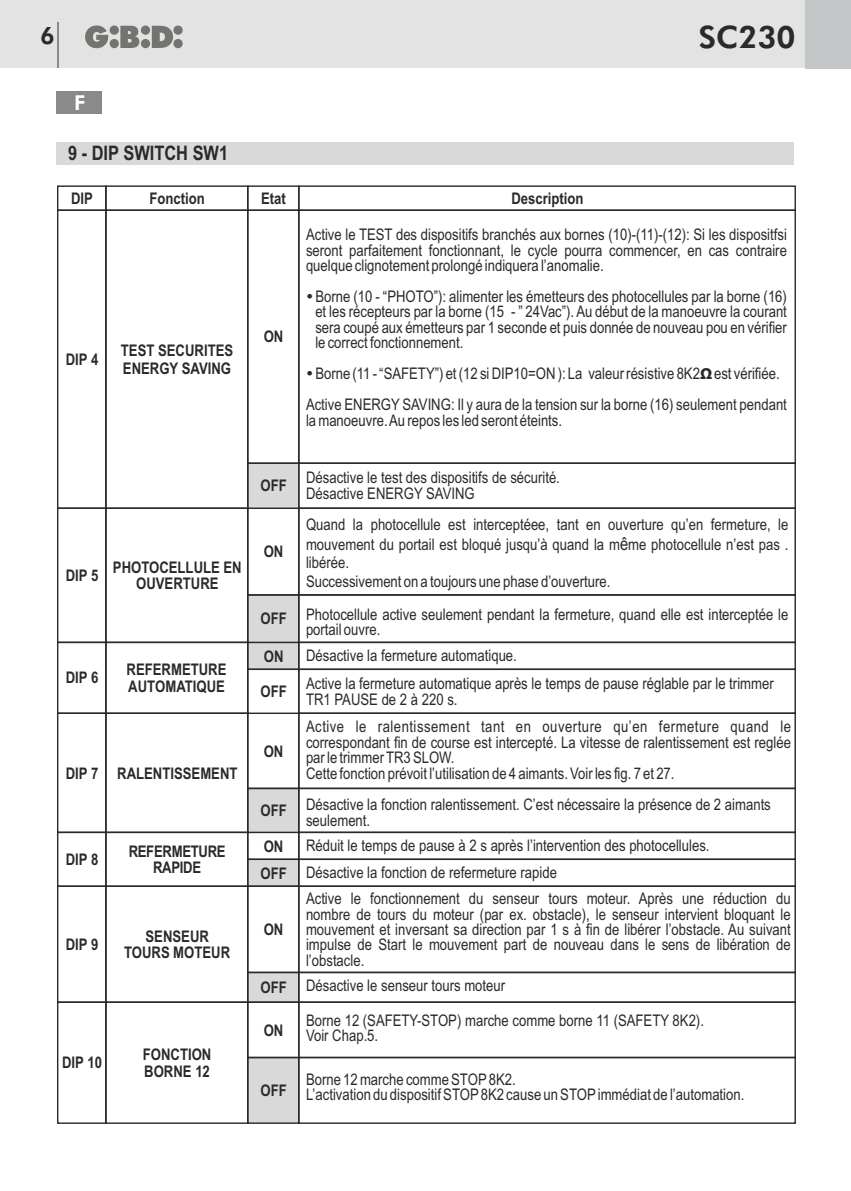
<style>
.page{position:relative;width:851px;height:1191px;background:#fff}
.page>*{position:absolute;margin:0;border:0;box-sizing:border-box;transform-origin:0 0}
.t1{font:800 31px "Futura BT";color:#2b2929}
.t2{font:800 24px "Futura BT";color:#2b2929}
.t3{font:800 20.6px "Futura BT";color:#fff}
.t4{font:700 20px "Arial Narrow";color:#2b2929}
.t5{font:16px/15.4px "Arial Narrow";color:#2b2929}
.t6{font:700 16px/16.4px "Arial Narrow";color:#2b2929}
.t7{font:700 16px/16.4px "Arial Narrow";letter-spacing:-.02em;color:#2b2929;text-align:center}
.s1{font-family:"Myriad Pro";font-weight:900}
.s2{font-size:18px}
.s3{font-weight:700}
</style>
<div class="page">
<div style="left:0;top:0;width:849px;height:68px;background:#e3e3e3"></div>
<hr style="left:57px;top:23px;width:1px;height:45px;background:#8a8a8a">
<div style="left:805px;top:0;width:45px;height:68px;background:#c4c7c7"></div>
<svg style="left:85px;top:26px;width:98px;height:22px"></svg>
<svg style="left:248px;top:860px;width:50px;height:25px"></svg>
<div style="left:246px;top:1058px;width:54px;height:66px;background:#d9d9d9"></div>
<svg style="left:248px;top:973px;width:50px;height:28px"></svg>
<div style="left:57px;top:831px;width:50px;height:56px;border:1px solid #2b2929"></div>
<div style="left:247px;top:831px;width:52px;height:29px;border:1px solid #2b2929"></div>
<div style="left:105px;top:831px;width:143px;height:56px;border:1px solid #2b2929"></div>
<div style="left:298px;top:858px;width:497px;height:29px;border:1px solid #2b2929"></div>
<div style="left:57px;top:1001px;width:50px;height:122px;border:1px solid #2b2929"></div>
<div style="left:247px;top:1001px;width:52px;height:57px;border:1px solid #2b2929"></div>
<div style="left:105px;top:1001px;width:143px;height:122px;border:1px solid #2b2929"></div>
<div style="left:298px;top:1056px;width:497px;height:67px;border:1px solid #2b2929"></div>
<div style="left:57px;top:885px;width:50px;height:118px;border:1px solid #2b2929"></div>
<div style="left:247px;top:885px;width:52px;height:88px;border:1px solid #2b2929"></div>
<div style="left:105px;top:885px;width:143px;height:118px;border:1px solid #2b2929"></div>
<div style="left:298px;top:971px;width:497px;height:32px;border:1px solid #2b2929"></div>
<div style="left:57px;top:185px;width:50px;height:26px;border:1px solid #2b2929"></div>
<div style="left:247px;top:185px;width:52px;height:26px;border:1px solid #2b2929"></div>
<div style="left:105px;top:185px;width:143px;height:26px;border:1px solid #2b2929"></div>
<div style="left:298px;top:185px;width:497px;height:26px;border:1px solid #2b2929"></div>
<svg style="left:248px;top:789px;width:50px;height:44px;background:#d0d0d0"></svg>
<div style="left:298px;top:787px;width:497px;height:46px;border:1px solid #2b2929"></div>
<div style="left:298px;top:712px;width:497px;height:77px;border:1px solid #2b2929"></div>
<div style="left:57px;top:712px;width:50px;height:121px;border:1px solid #2b2929"></div>
<div style="left:247px;top:712px;width:52px;height:77px;border:1px solid #2b2929"></div>
<div style="left:105px;top:712px;width:143px;height:121px;border:1px solid #2b2929"></div>
<div style="left:57px;top:142px;width:737px;height:22px;background:#d9d9d9"></div>
<div style="left:57px;top:641px;width:50px;height:73px;border:1px solid #2b2929"></div>
<div style="left:105px;top:641px;width:143px;height:73px;border:1px solid #2b2929"></div>
<div style="left:298px;top:668px;width:497px;height:46px;border:1px solid #2b2929"></div>
<div style="left:298px;top:641px;width:497px;height:29px;border:1px solid #2b2929"></div>
<svg style="left:246px;top:595px;width:54px;height:119px"></svg>
<div style="left:57px;top:507px;width:50px;height:136px;border:1px solid #2b2929"></div>
<div style="left:247px;top:507px;width:52px;height:88px;border:1px solid #2b2929"></div>
<div style="left:105px;top:507px;width:143px;height:136px;border:1px solid #2b2929"></div>
<div style="left:298px;top:594px;width:497px;height:49px;border:1px solid #2b2929"></div>
<div style="left:298px;top:462px;width:497px;height:47px;border:1px solid #2b2929"></div>
<svg style="left:248px;top:464px;width:52px;height:45px;background:#cbcbcb"></svg>
<div style="left:298px;top:209px;width:497px;height:255px;border:1px solid #2b2929"></div>
<div style="left:57px;top:209px;width:50px;height:300px;border:1px solid #2b2929"></div>
<div style="left:247px;top:209px;width:52px;height:255px;border:1px solid #2b2929"></div>
<div style="left:105px;top:209px;width:143px;height:300px;border:1px solid #2b2929"></div>
<div style="left:57px;top:91px;width:45px;height:22px;background:#8a8a8a"></div>
<h2 class="t2" style="left:40px;top:25px;width:16px">6</h2>
<h1 class="t1" style="left:698px;top:24px;width:98px">SC230</h1>
<p class="t3" style="left:74px;top:94px;width:13px">F</p>
<p class="t4" style="left:68px;top:146px;width:162px">9 - DIP SWITCH SW1</p>
<p class="t6" style="left:71px;top:191px;width:23px">DIP</p>
<p class="t6" style="left:149px;top:191px;width:57px">Fonction</p>
<p class="t6" style="left:261px;top:191px;width:26px">Etat</p>
<p class="t6" style="left:511px;top:191px;width:74px">Description</p>
<p class="t6" style="left:66px;top:353px;width:34px">DIP 4</p>
<p class="t6" style="left:121px;top:343px;width:114px;line-height:18.2px">TEST SECURITES<br>ENERGY SAVING</p>
<p class="t6" style="left:66px;top:568px;width:34px">DIP 5</p>
<p class="t6" style="left:113px;top:560px;width:130px;text-align:center">PHOTOCELLULE EN<br>OUVERTURE</p>
<p class="t6" style="left:264px;top:330px;width:21px">ON</p>
<p class="t6" style="left:260px;top:479px;width:28px">OFF</p>
<p class="t6" style="left:264px;top:545px;width:21px">ON</p>
<p class="t5" style="left:306px;top:228px;width:482px;text-align:justify">Active le TEST des dispositifs branchés aux bornes (10)-(11)-(12): Si les dispositfsi seront parfaitement fonctionnant, le cycle pourra commencer, en cas contraire quelque clignotement prolongé indiquera l’anomalie.</p>
<p class="t5" style="left:315px;top:290px;width:473px;text-align:justify">Borne (10 - “PHOTO”): alimenter les émetteurs des photocellules par la borne (16) et les récepteurs par la borne (15 - ” 24Vac”). Au début de la manoeuvre la courant sera coupé aux émetteurs par 1 seconde et puis donnée de nouveau pou en vérifier le correct fonctionnement.</p>
<p class="t5" style="left:306px;top:359px;width:482px;line-height:31.4px;text-align:center">Borne (11 - “SAFETY”) et (12 si DIP10=ON ): La valeur résistive 8K2<span class="s1">Ω</span>est vérifiée.<br>Active ENERGY SAVING: Il y aura de la tension sur la borne (16) seulement pendant</p>
<p class="t5" style="left:306px;top:414px;width:258px">la manoeuvre. Au repos les led seront éteints.</p>
<p class="t5" style="left:306px;top:471px;width:255px">Désactive le test des dispositifs de sécurité.<br>Désactive ENERGY SAVING</p>
<p class="t5" style="left:306px;top:516px;width:484px;line-height:18.8px">Quand la photocellule est interceptéee, tant en ouverture qu’en fermeture, le mouvement du portail est bloqué jusqu’à quand la m<span class="s2">ê</span>me photocellule n’est pas . libérée.<br>Successivement on a toujours une phase d’ouverture.</p>
<p class="t5" style="left:306px;top:608px;width:484px;text-indent:-46px"><span class="s3">OFF</span> Photocellule active seulement pendant la fermeture, quand elle est interceptée le portail ouvre.</p>
<p class="t6" style="left:264px;top:649px;width:21px">ON</p>
<p class="t5" style="left:306px;top:649px;width:212px">Désactive la fermeture automatique.</p>
<p class="t6" style="left:260px;top:684px;width:28px">OFF</p>
<p class="t6" style="left:127px;top:663px;width:101px">REFERMETURE<br>AUTOMATIQUE</p>
<p class="t6" style="left:66px;top:671px;width:34px">DIP 6</p>
<p class="t5" style="left:306px;top:677px;width:469px">Active la fermeture automatique après le temps de pause réglable par le trimmer<br>TR1 PAUSE de 2 à 220 s.</p>
<p class="t6" style="left:66px;top:766px;width:34px">DIP 7</p>
<p class="t6" style="left:117px;top:766px;width:122px">RALENTISSEMENT</p>
<p class="t6" style="left:66px;top:852px;width:34px">DIP 8</p>
<p class="t6" style="left:66px;top:937px;width:34px">DIP 9</p>
<p class="t7" style="left:129px;top:844px;width:98px">REFERMETURE<br>RAPIDE</p>
<p class="t6" style="left:124px;top:929px;width:108px;text-align:center">SENSEUR<br>TOURS MOTEUR</p>
<p class="t6" style="left:62px;top:1056px;width:41px">DIP 10</p>
<p class="t6" style="left:143px;top:1047px;width:70px">FONCTION<br>BORNE 12</p>
<p class="t6" style="left:264px;top:744px;width:21px">ON</p>
<p class="t6" style="left:260px;top:803px;width:28px">OFF</p>
<p class="t6" style="left:260px;top:834px;width:28px;line-height:27px">ON<br>OFF</p>
<p class="t6" style="left:264px;top:922px;width:21px">ON</p>
<p class="t5" style="left:306px;top:720px;width:486px">Active le ralentissement tant en ouverture qu’en fermeture quand le correspondant fin de course est intercepté. La vitesse de ralentissement est reglée par le trimmer TR3 SLOW.<br>Cette fonction prévoit l’utilisation de 4 aimants. Voir les fig. 7 et 27.</p>
<p class="t5" style="left:306px;top:798px;width:466px">Désactive la fonction ralentissement. C’est nécessaire la présence de 2 aimants seulement.</p>
<p class="t5" style="left:306px;top:833px;width:405px;line-height:27px">Réduit le temps de pause à 2 s après l’intervention des photocellules.<br>Désactive la fonction de refermeture rapide</p>
<p class="t5" style="left:306px;top:892px;width:486px;text-align:justify">Active le fonctionnement du senseur tours moteur. Après une réduction du nombre de tours du moteur (par ex. obstacle), le senseur intervient bloquant le mouvement et inversant sa direction par 1 s à fin de libérer l’obstacle. Au suivant impulse de Start le mouvement part de nouveau dans le sens de libération de l’obstacle.</p>
<p class="t5" style="left:260px;top:979px;width:246px"><span class="s3">OFF</span> Désactive le senseur tours moteur</p>
<p class="t6" style="left:264px;top:1023px;width:21px">ON</p>
<p class="t6" style="left:260px;top:1083px;width:28px">OFF</p>
<p class="t5" style="left:306px;top:1014px;width:399px">Borne 12 (SAFETY-STOP) marche comme borne 11 (SAFETY 8K2).<br>Voir Chap.5.</p>
<p class="t5" style="left:306px;top:1073px;width:440px">Borne 12 marche comme STOP8K2.<br>L’activation du dispositif STOP8K2 cause un STOPimmédiat de l’automation.</p>
</div>
